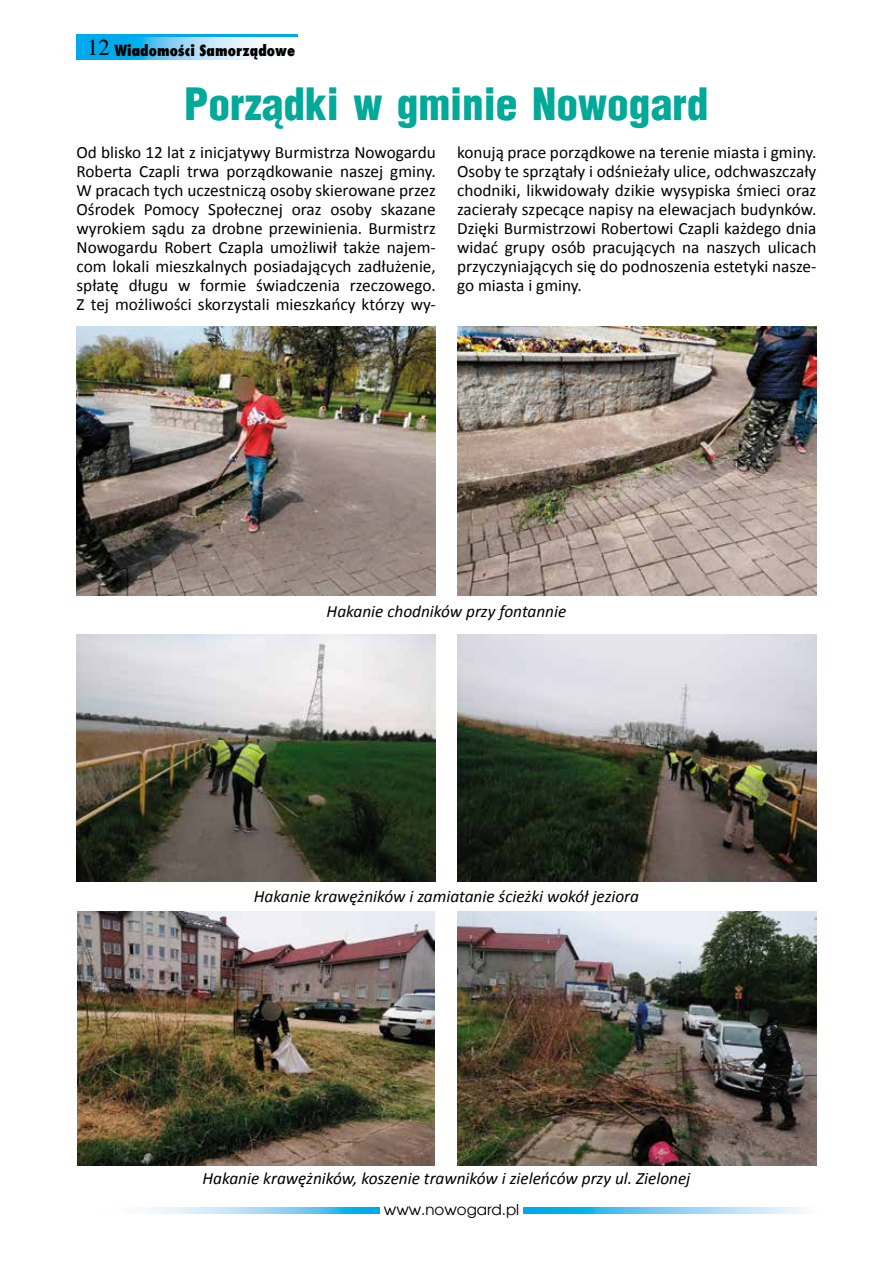
<style>
.page{position:relative;width:893px;height:1263px;background:#fff}
.page>*{position:absolute;margin:0;border:0;box-sizing:border-box;transform-origin:0 0}
.t1{font:900 43.5px "Switzerland Cond";color:#00a998}
.t2{font:17.25px/19px "Calibri";color:#000;text-align:justify}
.t3{font:italic 17.25px "Calibri";color:#000}
.t4{font:800 15px "Fujiyama";color:#000}
.t5{font:15px "Avalon";color:#000}
.s1{font-family:"Times";font-weight:400;font-size:22.5px}
</style>
<div class="page">
<div style="left:77px;top:34px;width:221px;height:26px;background:#00a8ec"></div>
<svg style="left:138px;top:37px;width:160px;height:23px;background:#b9e3f8"></svg>
<svg style="left:147px;top:1207px;width:658px;height:6px;background:#81d0f4"></svg>
<div style="left:380px;top:1203px;width:143px;height:15px;background:#fff"></div>
<img style="left:77px;top:326px;width:359px;height:270px">
<img style="left:457px;top:326px;width:359px;height:270px">
<img style="left:457px;top:634px;width:359px;height:247px">
<img style="left:77px;top:634px;width:359px;height:247px">
<img style="left:457px;top:911px;width:359px;height:254px">
<img style="left:78px;top:911px;width:357px;height:254px">
<p class="t4" style="left:87px;top:40px;width:210px"><span class="s1">12</span> Wiadomości Samorządowe</p>
<h1 class="t1" style="left:184px;top:76px;width:526px">Porządki w gminie Nowogard</h1>
<p class="t2" style="left:77px;top:142px;width:361px">Od blisko 12 lat z inicjatywy Burmistrza Nowogardu Roberta Czapli trwa porządkowanie naszej gminy.<br>W pracach tych uczestniczą osoby skierowane przez Ośrodek Pomocy Społecznej oraz osoby skazane wyrokiem sądu za drobne przewinienia. Burmistrz Nowogardu Robert Czapla umożliwił także najem&shy;com lokali mieszkalnych posiadających zadłużenie, spłatę długu w formie świadczenia rzeczowego.<br>Z tej możliwości skorzystali mieszkańcy którzy wy-</p>
<p class="t2" style="left:457px;top:142px;width:361px">konują prace porządkowe na terenie miasta i gminy.<br>Osoby te sprzątały i odśnieżały ulice, odchwaszczały chodniki, likwidowały dzikie wysypiska śmieci oraz zacierały szpecące napisy na elewacjach budynków.<br>Dzięki Burmistrzowi Robertowi Czapli każdego dnia widać grupy osób pracujących na naszych ulicach przyczyniających się do podnoszenia estetyki nasze&shy;go miasta i gminy.</p>
<p class="t3" style="left:327px;top:601px;width:241px">Hakanie chodników przy fontannie</p>
<p class="t3" style="left:254px;top:886px;width:387px">Hakanie krawężników i zamiatanie ścieżki wokół jeziora</p>
<p class="t3" style="left:202px;top:1168px;width:489px">Hakanie krawężników, koszenie trawników i zieleńców przy ul. Zielonej</p>
<p class="t5" style="left:384px;top:1200px;width:137px">www.nowogard.pl</p>
</div>
